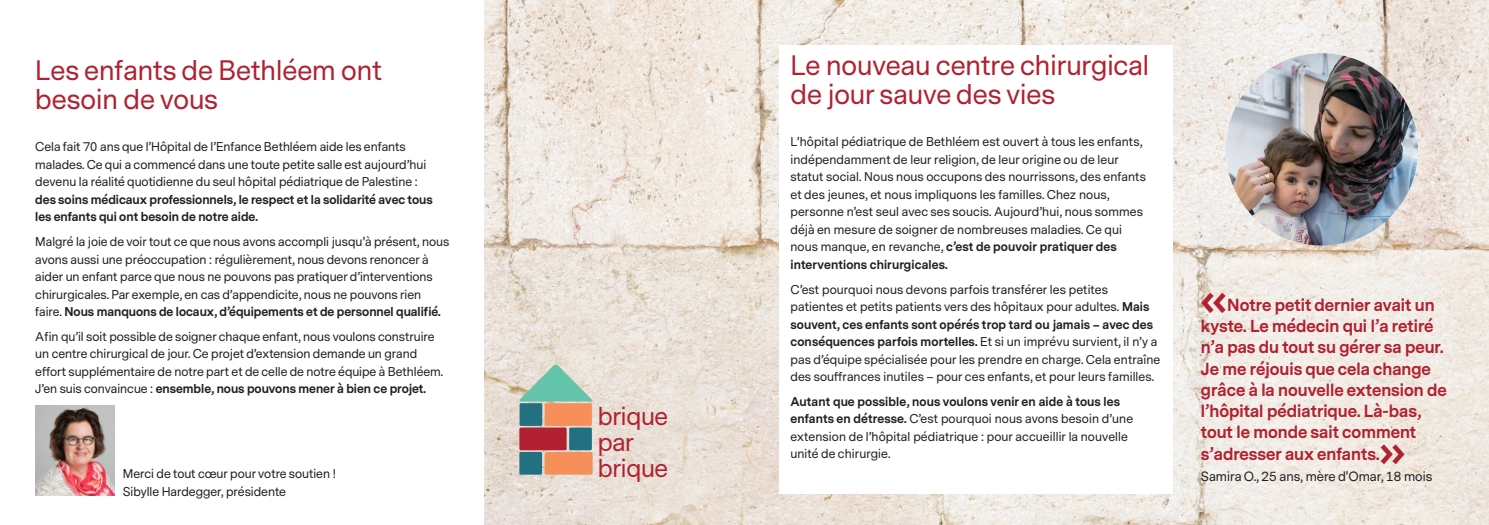
<style>
.page{position:relative;width:1489px;height:525px;background:#fff}
.page>*{position:absolute;margin:0;border:0;box-sizing:border-box;transform-origin:0 0}
.Lauftext{font:700 46.25px "Messina Sans";color:#b12131}
.Lauftext-2{font:700 45px "Messina Sans";color:#b12131}
._15_22{font:26.25px/28.8px "Messina Sans";color:#b12131}
.t1{font:23.75px "Messina Sans";letter-spacing:-.01em;color:#b12131}
.Lauftext-3{font:700 16.25px/21.2px "Messina Sans";color:#b12131}
.Lauftext-4{font:12.5px "Messina Sans";color:#231f20}
._15_22-2{font:11.88px/17.5px "Messina Sans";color:#231f20}
.Lauftext-5{font:11.88px/17.5px "Messina Sans";letter-spacing:.01em;color:#231f20}
.s1{font-weight:700}
</style>
<div class="page">
<img style="left:484px;top:0;width:1004px;height:524px">
<img style="left:1225px;top:53px;width:192px;height:192px;border-radius:96px">
<div style="left:544px;top:403px;width:48px;height:22px;background:#f78f5b;border-radius:2px"></div>
<div style="left:519px;top:427px;width:47px;height:23px;background:#b12131;border-radius:2px"></div>
<div style="left:569px;top:427px;width:23px;height:23px;background:#227082;border-radius:2px"></div>
<div style="left:519px;top:403px;width:23px;height:22px;background:#227082;border-radius:2px"></div>
<div style="left:519px;top:451px;width:23px;height:23px;background:#227082;border-radius:2px"></div>
<div style="left:544px;top:451px;width:48px;height:23px;background:#f78f5b;border-radius:2px"></div>
<svg style="left:519px;top:364px;width:73px;height:37px;background:#a2d0be"></svg>
<img style="left:35px;top:405px;width:80px;height:90px">
<div style="left:779px;top:45px;width:393px;height:448px;background:#fff"></div>
<p class="_15_22" style="left:35px;top:57px;width:348px">Les enfants de Bethléem ont besoin de vous</p>
<p class="_15_22-2" style="left:35px;top:139px;width:399px">Cela fait 70 ans que l’Hôpital de l’Enfance Bethléem aide les enfants malades. Ce qui a commencé dans une toute petite salle est aujourd’hui devenu la réalité quotidienne du seul hôpital pédiatrique de Palestine : <span class="s1">des soins médicaux professionnels, le respect et la solidarité avec tous les enfants qui ont besoin de notre aide.</span></p>
<p class="_15_22-2" style="left:35px;top:233px;width:415px">Malgré la joie de voir tout ce que nous avons accompli jusqu’à présent, nous avons aussi une préoccupation : régulièrement, nous devons renoncer à aider un enfant parce que nous ne pouvons pas pratiquer d’interventions chirurgicales. Par exemple, en cas d’appendicite, nous ne pouvons rien faire. <span class="s1">Nous manquons de locaux, d’équipements et de personnel qualif ié.</span></p>
<p class="_15_22-2" style="left:35px;top:328px;width:409px">Af in qu’il soit possible de soigner chaque enfant, nous voulons construire un centre chirurgical de jour. Ce projet d’extension demande un grand effort supplémentaire de notre part et de celle de notre équipe à Bethléem.<br>J’en suis convaincue : <span class="s1">ensemble, nous pouvons mener à bien ce projet.</span></p>
<p class="_15_22-2" style="left:123px;top:465px;width:215px">Merci de tout cœur pour votre soutien !</p>
<p class="_15_22-2" style="left:123px;top:483px;width:165px">Sibylle Hardegger, présidente</p>
<p class="t1" style="left:597px;top:400px;width:72px">brique</p>
<p class="t1" style="left:597px;top:426px;width:38px">par</p>
<p class="t1" style="left:597px;top:452px;width:72px">brique</p>
<p class="_15_22" style="left:790px;top:52px;width:360px">Le nouveau centre chirurgical de jour sauve des vies</p>
<p class="Lauftext-5" style="left:790px;top:133px;width:357px">L’hôpital pédiatrique de Bethléem est ouvert à tous les enfants, indépendamment de leur religion, de leur origine ou de leur statut social. Nous nous occupons des nourrissons, des enfants et des jeunes, et nous impliquons les familles. Chez nous, personne n’est seul avec ses soucis. Aujourd’hui, nous sommes déjà en mesure de soigner de nombreuses maladies. Ce qui nous manque, en revanche, <span class="s1">c’est de pouvoir pratiquer des interventions chirurgicales.</span></p>
<p class="Lauftext-5" style="left:790px;top:281px;width:371px">C’est pourquoi nous devons parfois transférer les petites patientes et petits patients vers des hôpitaux pour adultes. <span class="s1">Mais souvent, ces enfants sont opérés trop tard ou jamais – avec des conséquences parfois mortelles.</span> Et si un imprévu survient, il n’y a pas d’équipe spécialisée pour les prendre en charge. Cela entraîne des souffrances inutiles – pour ces enfants, et pour leurs familles.</p>
<p class="Lauftext-5" style="left:790px;top:393px;width:344px"><span class="s1">Autant que possible, nous voulons venir en aide à tous les enfants en détresse.</span> C’est pourquoi nous avons besoin d’une extension de l’hôpital pédiatrique : pour accueillir la nouvelle unité de chirurgie.</p>
<p class="Lauftext" style="left:1200px;top:267px;width:28px">«</p>
<p class="Lauftext-3" style="left:1200px;top:294px;width:247px;text-indent:26px">Notre petit dernier avait un kyste. Le médecin qui l’a retiré n’a pas du tout su gérer sa peur.<br>Je me réjouis que cela change grâce à la nouvelle extension de l’hôpital pédiatrique. Là-bas, tout le monde sait comment s’adresser aux enfants.</p>
<p class="Lauftext-4" style="left:1200px;top:467px;width:233px">Samira O., 25 ans, mère d'Omar, 18 mois</p>
<p class="Lauftext-2" style="left:1379px;top:420px;width:27px">»</p>
</div>
